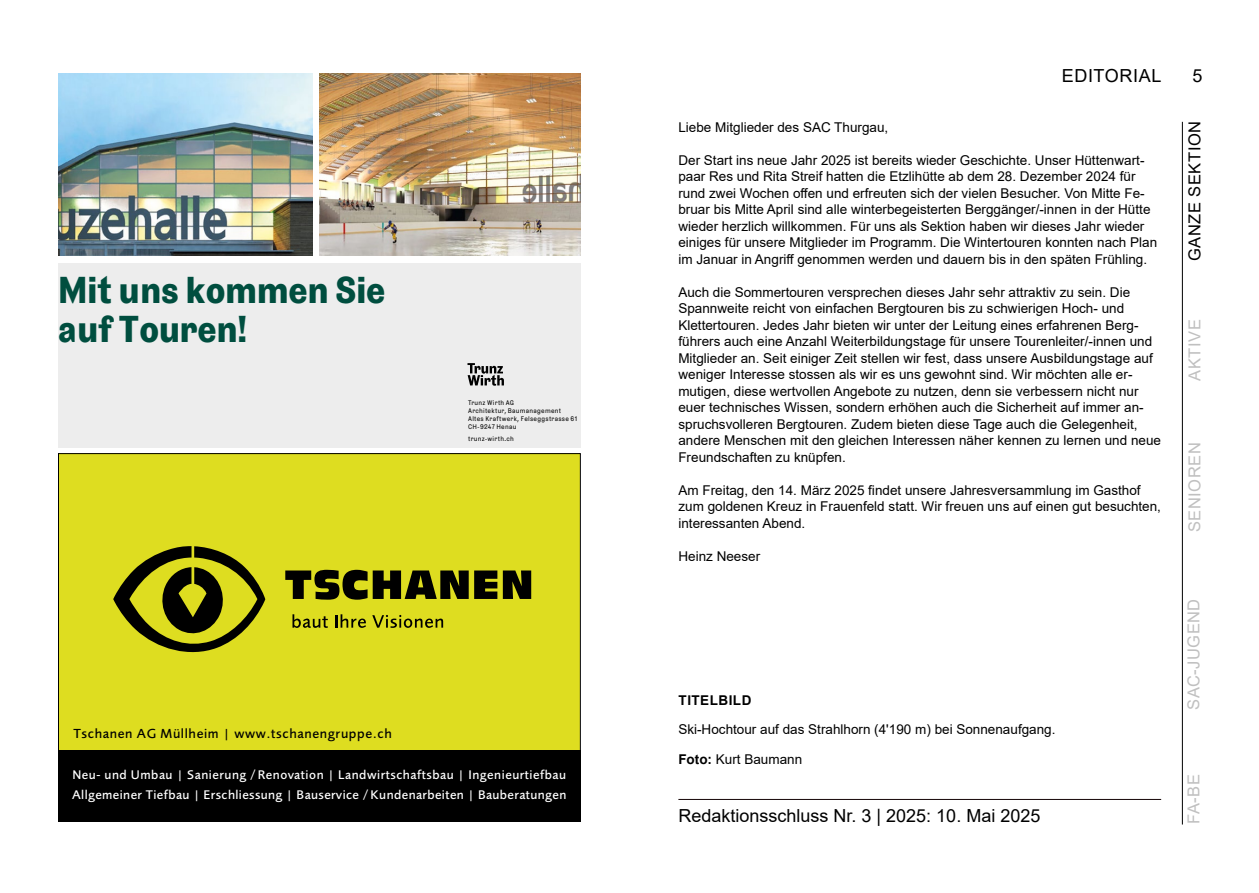
<style>
.page{position:relative;width:1259px;height:893px;background:#fff}
.page>*{position:absolute;margin:0;border:0;box-sizing:border-box;transform-origin:0 0}
.t1{font:700 37.35px/38.8px "Grey LL";letter-spacing:-.02em;color:#004e3f}
.t2{font:18px "Arial";color:#000}
.t3{font:18px "Arial";letter-spacing:.035em;color:#000}
.t4{font:16.5px "Arial";letter-spacing:.03em;color:#c0c0c0}
.t5{font:16.5px "Arial";letter-spacing:.035em;color:#000}
.t6{font:500 13.65px "Foundry Sans";letter-spacing:.045em;color:#000}
.t7{font:13.5px/16.5px "Arial";color:#000}
.t8{font:700 13.5px "Arial";letter-spacing:.035em;color:#000}
.t9{font:500 12.9px/20.9px "Foundry Sans";letter-spacing:.03em;color:#fff}
.t10{font:6.75px/8.1px "Grey LL";letter-spacing:.04em;color:#000}
.s1{font-weight:700}
</style>
<div class="page">
<hr style="left:1182px;top:122px;width:1px;height:702px;background:#000">
<div style="left:58px;top:263px;width:522px;height:184px;background:#ededed"></div>
<img style="left:58px;top:74px;width:254px;height:182px">
<img style="left:320px;top:74px;width:260px;height:182px">
<svg style="left:467px;top:363px;width:37px;height:23px"></svg>
<div style="left:59px;top:453px;width:521px;height:368px;background:#dedd20"></div>
<div style="left:58px;top:750px;width:522px;height:71px;background:#000"></div>
<svg style="left:285px;top:570px;width:82px;height:30px"></svg>
<svg style="left:373px;top:570px;width:124px;height:29px"></svg>
<svg style="left:503px;top:570px;width:28px;height:29px"></svg>
<svg style="left:292px;top:614px;width:36px;height:14px"></svg>
<svg style="left:335px;top:614px;width:31px;height:14px"></svg>
<svg style="left:372px;top:615px;width:71px;height:13px"></svg>
<svg style="left:113px;top:546px;width:152px;height:107px"></svg>
<hr style="left:678px;top:799px;width:483px;height:1px;background:#150506">
<h1 class="t1" style="left:58px;top:267px;width:329px">Mit uns kommen Sie auf Touren!</h1>
<p class="t10" style="left:468px;top:398px;width:110px">Trunz Wirth AG<br>Architektur, Baumanagement<br>Altes Kraftwerk, Felseggstrasse 61<br>CH-9247 Henau</p>
<p class="t10" style="left:468px;top:434px;width:47px">trunz-wirth.ch</p>
<p class="t6" style="left:73px;top:725px;width:320px">Tschanen AG Müllheim | www.tschanengruppe.ch</p>
<p class="t9" style="left:72px;top:764px;width:496px">Neu- und Umbau | Sanierung / Renovation | Landwirtschaftsbau | Ingenieurtiefbau<br>Allgemeiner Tiefbau | Erschliessung | Bauservice / Kundenarbeiten | Bauberatungen</p>
<h2 class="t3" style="left:1061px;top:64px;width:101px">EDITORIAL</h2>
<h2 class="t2" style="left:1192px;top:64px;width:12px">5</h2>
<p class="t7" style="left:678px;top:119px;width:211px">Liebe Mitglieder des SAC Thurgau,</p>
<p class="t7" style="left:678px;top:152px;width:480px">Der Start ins neue Jahr 2025 ist bereits wieder Geschichte. Unser Hüttenwart&shy;paar Res und Rita Streif hatten die Etzlihütte ab dem 28. Dezember 2024 für rund zwei Wochen offen und erfreuten sich der vielen Besucher. Von Mitte Fe&shy;bruar bis Mitte April sind alle winterbegeisterten Berggänger/-innen in der Hütte wieder herzlich willkommen. Für uns als Sektion haben wir dieses Jahr wieder einiges für unsere Mitglieder im Programm. Die Wintertouren konnten nach Plan im Januar in Angriff genommen werden und dauern bis in den späten Frühling.</p>
<p class="t7" style="left:678px;top:284px;width:484px">Auch die Sommertouren versprechen dieses Jahr sehr attraktiv zu sein. Die Spannweite reicht von einfachen Bergtouren bis zu schwierigen Hoch- und Klettertouren. Jedes Jahr bieten wir unter der Leitung eines erfahrenen Berg&shy;führers auch eine Anzahl Weiterbildungstage für unsere Tourenleiter/-innen und Mitglieder an. Seit einiger Zeit stellen wir fest, dass unsere Ausbildungstage auf weniger Interesse stossen als wir es uns gewohnt sind. Wir möchten alle er&shy;mutigen, diese wertvollen Angebote zu nutzen, denn sie verbessern nicht nur euer technisches Wissen, sondern erhöhen auch die Sicherheit auf immer an&shy;spruchsvolleren Bergtouren. Zudem bieten diese Tage auch die Gelegenheit, andere Menschen mit den gleichen Interessen näher kennen zu lernen und neue Freundschaften zu knüpfen.</p>
<p class="t7" style="left:678px;top:482px;width:484px">Am Freitag, den 14. März 2025 findet unsere Jahresversammlung im Gasthof zum goldenen Kreuz in Frauenfeld statt. Wir freuen uns auf einen gut besuchten, interessanten Abend.</p>
<p class="t7" style="left:678px;top:547px;width:83px">Heinz Neeser</p>
<p class="t8" style="left:678px;top:691px;width:74px">TITELBILD</p>
<p class="t7" style="left:678px;top:720px;width:379px">Ski-Hochtour auf das Strahlhorn (4'190 m) bei Sonnenaufgang.</p>
<p class="t7" style="left:678px;top:750px;width:125px"><span class="s1">Foto:</span> Kurt Baumann</p>
<h2 class="t2" style="left:678px;top:804px;width:363px">Redaktionsschluss Nr. 3 | 2025: 10. Mai 2025</h2>
<p class="t5" style="left:1183px;top:261px;width:142px;rotate:-90deg">GANZE SEKTION</p>
<p class="t4" style="left:1183px;top:381px;width:63px;rotate:-90deg">AKTIVE</p>
<p class="t4" style="left:1183px;top:532px;width:91px;rotate:-90deg">SENIOREN</p>
<p class="t4" style="left:1182px;top:710px;width:113px;rotate:-90deg">SAC-JUGEND</p>
<p class="t4" style="left:1182px;top:824px;width:51px;rotate:-90deg">FA-BE</p>
</div>
